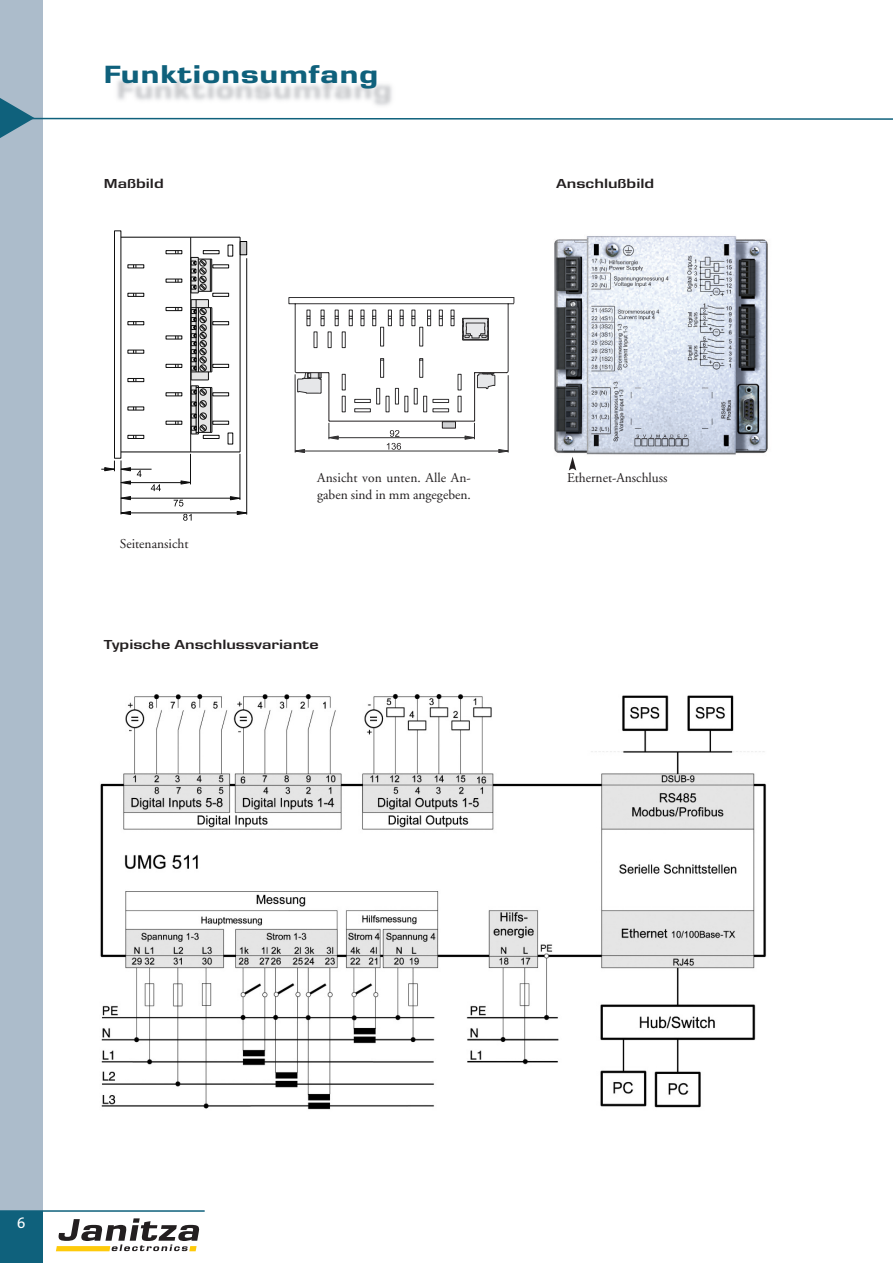
<style>
.page{position:relative;width:893px;height:1263px;background:#fff}
.page>*{position:absolute;margin:0;border:0;box-sizing:border-box;transform-origin:0 0}
.t1{font:700 24px "Seat Eurostile";letter-spacing:.015em;color:#0f617c}
.t2{font:15px "The Sans";color:#fff}
.t3{font:13.5px/16.5px "Adobe Garamond";color:#231f20}
.t4{font:600 12.45px "Seat Eurostile";color:#231f20}
</style>
<div class="page">
<svg style="left:56px;top:1218px;width:143px;height:33px"></svg>
<div style="left:0;top:0;width:43px;height:1263px;background:#acbccb"></div>
<div style="left:0;top:1211px;width:43px;height:52px;background:#0f617c"></div>
<img style="left:117px;top:79px;width:275px;height:14px">
<hr style="left:0;top:1210px;width:205px;height:2px;background:#0f617c">
<img style="left:100px;top:693px;width:667px;height:417px">
<img style="left:554px;top:236px;width:214px;height:219px">
<svg style="left:289px;top:297px;width:225px;height:156px"></svg>
<hr style="left:128px;top:482px;width:56px;height:1px;background:#0f0f0f">
<div style="left:114px;top:230px;width:7px;height:229px;border:1px solid #0f0f0f"></div>
<div style="left:166px;top:307px;width:16px;height:4px;border:1px solid #0f0f0f"></div>
<div style="left:166px;top:364px;width:16px;height:3px;border:1px solid #0f0f0f"></div>
<div style="left:128px;top:378px;width:16px;height:4px;border:1px solid #0f0f0f"></div>
<div style="left:128px;top:435px;width:16px;height:3px;border:1px solid #0f0f0f"></div>
<div style="left:213px;top:364px;width:16px;height:3px;border:1px solid #0f0f0f"></div>
<div style="left:203px;top:435px;width:16px;height:3px;border:1px solid #0f0f0f"></div>
<hr style="left:240px;top:237px;width:1px;height:215px;background:#0f0f0f">
<svg style="left:175px;top:251px;width:4px;height:3px"></svg>
<svg style="left:175px;top:279px;width:4px;height:3px"></svg>
<svg style="left:175px;top:307px;width:4px;height:4px"></svg>
<svg style="left:175px;top:336px;width:4px;height:3px"></svg>
<svg style="left:175px;top:364px;width:4px;height:3px"></svg>
<svg style="left:175px;top:393px;width:4px;height:3px"></svg>
<svg style="left:175px;top:421px;width:4px;height:3px"></svg>
<svg style="left:133px;top:435px;width:4px;height:3px"></svg>
<svg style="left:133px;top:407px;width:4px;height:3px"></svg>
<svg style="left:133px;top:378px;width:4px;height:4px"></svg>
<svg style="left:133px;top:350px;width:4px;height:3px"></svg>
<svg style="left:133px;top:322px;width:4px;height:3px"></svg>
<svg style="left:133px;top:293px;width:4px;height:3px"></svg>
<svg style="left:133px;top:265px;width:4px;height:3px"></svg>
<hr style="left:121px;top:451px;width:119px;height:1px;background:#000">
<hr style="left:121px;top:237px;width:119px;height:1px;background:#000">
<hr style="left:190px;top:237px;width:1px;height:215px;background:#0f0f0f">
<hr style="left:212px;top:387px;width:1px;height:45px;background:#0f0f0f">
<hr style="left:212px;top:308px;width:1px;height:64px;background:#0f0f0f">
<svg style="left:191px;top:257px;width:21px;height:178px;background:#919191"></svg>
<svg style="left:174px;top:500px;width:9px;height:6px"></svg>
<hr style="left:240px;top:454px;width:1px;height:46px;background:#0f0f0f">
<hr style="left:121px;top:460px;width:1px;height:54px;background:#0f0f0f">
<hr style="left:121px;top:469px;width:31px;height:1px;background:#0f0f0f">
<svg style="left:230px;top:496px;width:11px;height:4px"></svg>
<hr style="left:126px;top:498px;width:107px;height:1px;background:#0f0f0f">
<svg style="left:137px;top:470px;width:5px;height:7px"></svg>
<svg style="left:151px;top:484px;width:10px;height:7px"></svg>
<svg style="left:120px;top:496px;width:11px;height:4px"></svg>
<svg style="left:120px;top:480px;width:11px;height:5px"></svg>
<svg style="left:180px;top:480px;width:11px;height:5px"></svg>
<svg style="left:101px;top:461px;width:30px;height:10px"></svg>
<hr style="left:190px;top:454px;width:1px;height:30px;background:#0f0f0f">
<svg style="left:183px;top:514px;width:9px;height:7px"></svg>
<svg style="left:237px;top:511px;width:11px;height:4px"></svg>
<hr style="left:125px;top:513px;width:115px;height:1px;background:#0f0f0f">
<svg style="left:120px;top:511px;width:11px;height:4px"></svg>
<svg style="left:240px;top:241px;width:7px;height:14px"></svg>
<hr style="left:246px;top:258px;width:1px;height:256px;background:#0f0f0f">
<svg style="left:569px;top:457px;width:7px;height:13px"></svg>
<svg style="left:9px;top:93px;width:884px;height:27px"></svg>
<h1 class="t1" style="left:103px;top:66px;width:277px">Funktionsumfang</h1>
<p class="t4" style="left:104px;top:179px;width:61px">Maßbild</p>
<p class="t4" style="left:556px;top:179px;width:99px">Anschlußbild</p>
<p class="t3" style="left:120px;top:536px;width:70px">Seitenansicht</p>
<p class="t3" style="left:317px;top:471px;width:155px">Ansicht von unten. Alle An&shy;gaben sind in mm angegeben.</p>
<p class="t3" style="left:567px;top:470px;width:102px">Ethernet-Anschluss</p>
<p class="t4" style="left:104px;top:640px;width:217px">Typische Anschlussvariante</p>
<p class="t2" style="left:17px;top:1217px;width:10px">6</p>
</div>
